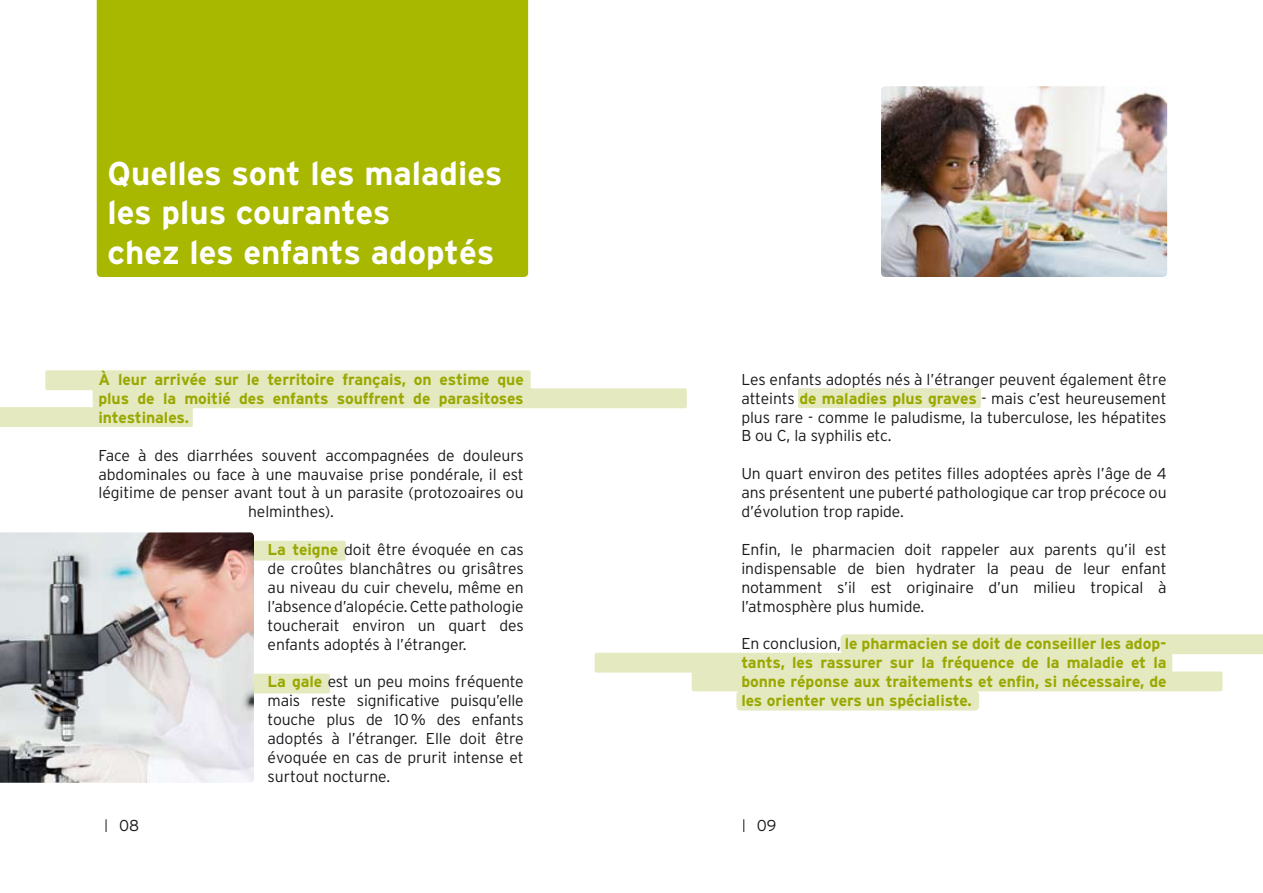
<style>
.page{position:relative;width:1263px;height:893px;background:#fff}
.page>*{position:absolute;margin:0;border:0;box-sizing:border-box;transform-origin:0 0}
.t1{font:700 33px/39.6px "Interstate";color:#fff}
.t2{font:300 15.75px/18.9px "Interstate";letter-spacing:-.005em;color:#1a171b;text-align:justify}
.t3{font:700 15.75px/18.9px "Interstate";letter-spacing:-.005em;color:#99a800;text-align:justify}
.s1{font-weight:700;color:#99a800}
.s2{font-weight:300;color:#1a171b}
</style>
<div class="page">
<div style="left:45px;top:370px;width:486px;height:20px;background:#e5e9bf;border-radius:2px"></div>
<div style="left:93px;top:388px;width:594px;height:20px;background:#e5e9bf;border-radius:2px"></div>
<div style="left:840px;top:634px;width:423px;height:20px;background:#e5e9bf"></div>
<div style="left:736px;top:691px;width:243px;height:19px;background:#e5e9bf;border-radius:4px"></div>
<div style="left:692px;top:671px;width:530px;height:20px;background:#e5e9bf;border-radius:2px"></div>
<div style="left:595px;top:653px;width:577px;height:20px;background:#e5e9bf;border-radius:2px"></div>
<div style="left:798px;top:388px;width:183px;height:20px;background:#e5e9bf;border-radius:2px"></div>
<div style="left:0;top:407px;width:193px;height:20px;background:#e5e9bf"></div>
<div style="left:247px;top:541px;width:99px;height:20px;background:#e5e9bf;border-radius:2px"></div>
<div style="left:248px;top:674px;width:82px;height:19px;background:#e5e9bf;border-radius:2px"></div>
<div style="left:97px;top:0;width:431px;height:277px;background:#a8b700"></div>
<svg style="left:106px;top:819px;width:1px;height:13px"></svg>
<svg style="left:743px;top:819px;width:1px;height:13px"></svg>
<img style="left:881px;top:86px;width:286px;height:191px">
<img style="left:0;top:532px;width:254px;height:251px">
<h1 class="t1" style="left:108px;top:153px;width:396px">Quelles sont les maladies les plus courantes<br>chez les enfants adoptés</h1>
<p class="t3" style="left:99px;top:370px;width:427px">À leur arrivée sur le territoire français, on estime que plus de la moitié des enfants souffrent de parasitoses intestinales.</p>
<p class="t2" style="left:99px;top:445px;width:427px">Face à des diarrhées souvent accompagnées de douleurs</p>
<p class="t2" style="left:99px;top:464px;width:427px">abdominales ou face à une mauvaise prise pondérale, il est</p>
<p class="t2" style="left:99px;top:483px;width:427px">légitime de penser avant tout à un parasite (protozoaires ou</p>
<p class="t2" style="left:248px;top:502px;width:87px">helminthes).</p>
<p class="t2" style="left:268px;top:540px;width:258px"><span class="s1">La teigne</span> doit être évoquée en cas de croûtes blanchâtres ou grisâtres au niveau du cuir chevelu, même en l’absence d’alopécie. Cette pathologie toucherait environ un quart des enfants adoptés à l’étranger.</p>
<p class="t2" style="left:268px;top:672px;width:258px"><span class="s1">La gale</span> est un peu moins fréquente mais reste significative puisqu’elle touche plus de 10% des enfants adoptés à l’étranger. Elle doit être évoquée en cas de prurit intense et surtout nocturne.</p>
<p class="t2" style="left:741px;top:370px;width:427px">Les enfants adoptés nés à l’étranger peuvent également être atteints <span class="s1">de maladies plus graves</span> - mais c’est heureusement plus rare - comme le paludisme, la tuberculose, les hépatites B ou C, la syphilis etc.</p>
<p class="t2" style="left:741px;top:464px;width:427px">Un quart environ des petites filles adoptées après l’âge de 4 ans présentent une puberté pathologique car trop précoce ou d’évolution trop rapide.</p>
<p class="t2" style="left:741px;top:540px;width:427px">Enfin, le pharmacien doit rappeler aux parents qu’il est indispensable de bien hydrater la peau de leur enfant notamment s’il est originaire d’un milieu tropical à l’atmosphère plus humide.</p>
<p class="t3" style="left:741px;top:634px;width:427px"><span class="s2">En conclusion,</span> le pharmacien se doit de conseiller les adop&shy;tants, les rassurer sur la fréquence de la maladie et la bonne réponse aux traitements et enfin, si nécessaire, de les orienter vers un spécialiste.</p>
<p class="t2" style="left:119px;top:816px;width:22px">08</p>
<p class="t2" style="left:757px;top:816px;width:21px">09</p>
</div>
